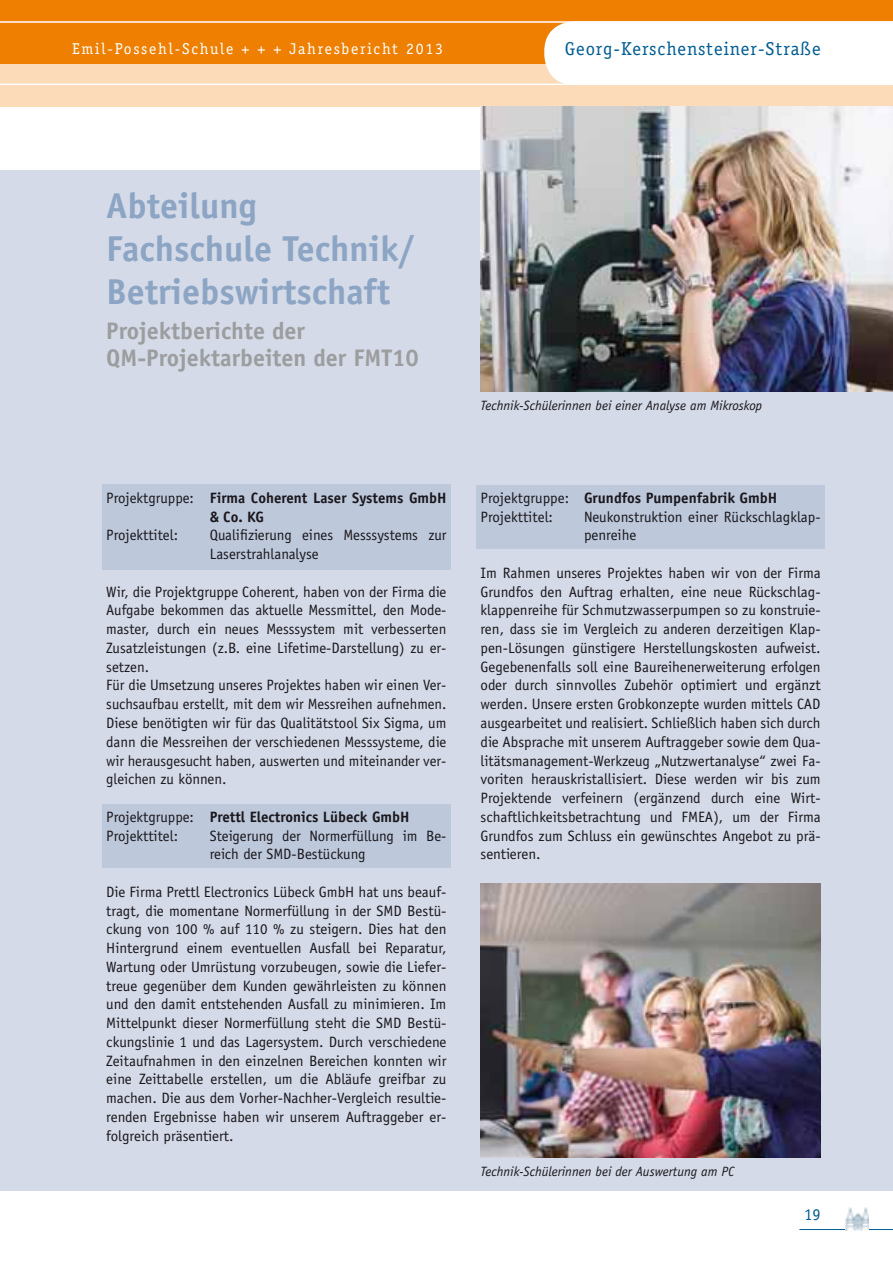
<style>
.page{position:relative;width:893px;height:1263px;background:#fff}
.page>*{position:absolute;margin:0;border:0;box-sizing:border-box;transform-origin:0 0}
.t1{font:700 36px/43.2px "Officina Sans";color:#8da5c4}
.t2{font:700 24px/27px "Officina Sans";color:#9c9d9f}
.t3{font:18.75px "Officina Serif";letter-spacing:.05em;color:#005d92}
.t4{font:16.5px "Officina Sans";color:#005d92}
.t5{font:15.75px "Officina Serif";letter-spacing:.11em;color:#fff}
.t6{font:15px/18.8px "Officina Sans";color:#1a171c}
.t7{font:700 15px/18.8px "Officina Sans";color:#1a171c}
.t8{font:italic 13.5px "Officina Sans";color:#1a171c}
.s1{font-weight:400}
.s2{font-weight:700}
</style>
<div class="page">
<div style="left:0;top:0;width:893px;height:64px;background:#ee7f00"></div>
<div style="left:0;top:64px;width:893px;height:42px;background:#fcdbb8"></div>
<div style="left:0;top:170px;width:893px;height:1021px;background:#d4dae7"></div>
<hr style="left:799px;top:1229px;width:94px;height:1px;background:#005d92">
<svg style="left:0;top:21px;width:544px;height:64px"></svg>
<div style="left:544px;top:21px;width:349px;height:64px;background:#fff"></div>
<img style="left:845px;top:1207px;width:23px;height:24px">
<img style="left:480px;top:106px;width:413px;height:285px">
<div style="left:476px;top:485px;width:349px;height:63px;background:#bdc8db"></div>
<div style="left:102px;top:485px;width:349px;height:85px;background:#bdc8db"></div>
<div style="left:102px;top:804px;width:349px;height:63px;background:#bdc8db"></div>
<img style="left:480px;top:883px;width:341px;height:275px">
<p class="t5" style="left:72px;top:43px;width:372px">Emil-Possehl-Schule + + + Jahresbericht 2013</p>
<p class="t3" style="left:565px;top:42px;width:257px">Georg-Kerschensteiner-Straße</p>
<h1 class="t1" style="left:106px;top:187px;width:310px">Abteilung<br>Fachschule Technik/<br>Betriebswirtschaft</h1>
<h2 class="t2" style="left:106px;top:320px;width:314px">Projektberichte der<br>QM-Projektarbeiten der FMT10</h2>
<p class="t7" style="left:210px;top:490px;width:238px;text-indent:-104px"><span class="s1">Projektgruppe:</span> Firma Coherent Laser Systems GmbH &amp; Co. KG</p>
<p class="t6" style="left:106px;top:528px;width:73px">Projekttitel:</p>
<p class="t6" style="left:210px;top:528px;width:238px">Qualifizierung eines Messsystems zur<br>Laserstrahlanalyse</p>
<p class="t6" style="left:106px;top:584px;width:342px">Wir, die Projektgruppe Coherent, haben von der Firma die Aufgabe bekommen das aktuelle Messmittel, den Mode&shy;master, durch ein neues Messsystem mit verbesserten Zusatzleistungen (z.B. eine Lifetime-Darstellung) zu er&shy;setzen.<br>Für die Umsetzung unseres Projektes haben wir einen Ver&shy;suchsaufbau erstellt, mit dem wir Messreihen aufnehmen.<br>Diese benötigten wir für das Qualitätstool Six Sigma, um dann die Messreihen der verschiedenen Messsysteme, die wir herausgesucht haben, auswerten und miteinander ver&shy;gleichen zu können.</p>
<p class="t6" style="left:106px;top:809px;width:305px">Projektgruppe: <span class="s2">Prettl Electronics Lübeck GmbH<br></span>Projekttitel:</p>
<p class="t6" style="left:210px;top:828px;width:238px">Steigerung der Normerfüllung im Be&shy;reich der SMD-Bestückung</p>
<p class="t6" style="left:106px;top:884px;width:342px;text-align:justify">Die Firma Prettl Electronics Lübeck GmbH hat uns beauf&shy;tragt, die momentane Normerfüllung in der SMD Bestü&shy;ckung von 100 % auf 110 % zu steigern. Dies hat den Hintergrund einem eventuellen Ausfall bei Reparatur, Wartung oder Umrüstung vorzubeugen, sowie die Liefer&shy;treue gegenüber dem Kunden gewährleisten zu können und den damit entstehenden Ausfall zu minimieren. Im Mittelpunkt dieser Normerfüllung steht die SMD Bestü&shy;ckungslinie 1 und das Lagersystem. Durch verschiedene Zeitaufnahmen in den einzelnen Bereichen konnten wir eine Zeittabelle erstellen, um die Abläufe greifbar zu machen. Die aus dem Vorher-Nachher-Vergleich resultie&shy;renden Ergebnisse haben wir unserem Auftraggeber er&shy;folgreich präsentiert.</p>
<p class="t8" style="left:480px;top:400px;width:283px">Technik-Schülerinnen bei einer Analyse am Mikroskop</p>
<p class="t6" style="left:480px;top:490px;width:298px">Projektgruppe: <span class="s2">Grundfos Pumpenfabrik GmbH<br></span>Projekttitel:</p>
<p class="t6" style="left:584px;top:509px;width:238px">Neukonstruktion einer Rückschlagklap&shy;penreihe</p>
<p class="t6" style="left:480px;top:565px;width:342px;text-align:justify">Im Rahmen unseres Projektes haben wir von der Firma Grundfos den Auftrag erhalten, eine neue Rückschlag&shy;klappenreihe für Schmutzwasserpumpen so zu konstruie&shy;ren, dass sie im Vergleich zu anderen derzeitigen Klap&shy;pen-Lösungen günstigere Herstellungskosten aufweist.<br>Gegebenenfalls soll eine Baureihenerweiterung erfolgen oder durch sinnvolles Zubehör optimiert und ergänzt werden. Unsere ersten Grobkonzepte wurden mittels CAD ausgearbeitet und realisiert. Schließlich haben sich durch die Absprache mit unserem Auftraggeber sowie dem Qua&shy;litätsmanagement-Werkzeug „Nutzwertanalyse“ zwei Fa&shy;voriten herauskristallisiert. Diese werden wir bis zum Projektende verfeinern (ergänzend durch eine Wirt&shy;schaftlichkeitsbetrachtung und FMEA), um der Firma Grundfos zum Schluss ein gewünschtes Angebot zu prä&shy;sentieren.</p>
<p class="t8" style="left:480px;top:1167px;width:255px">Technik-Schülerinnen bei der Auswertung am PC</p>
<p class="t4" style="left:804px;top:1208px;width:18px">19</p>
</div>
